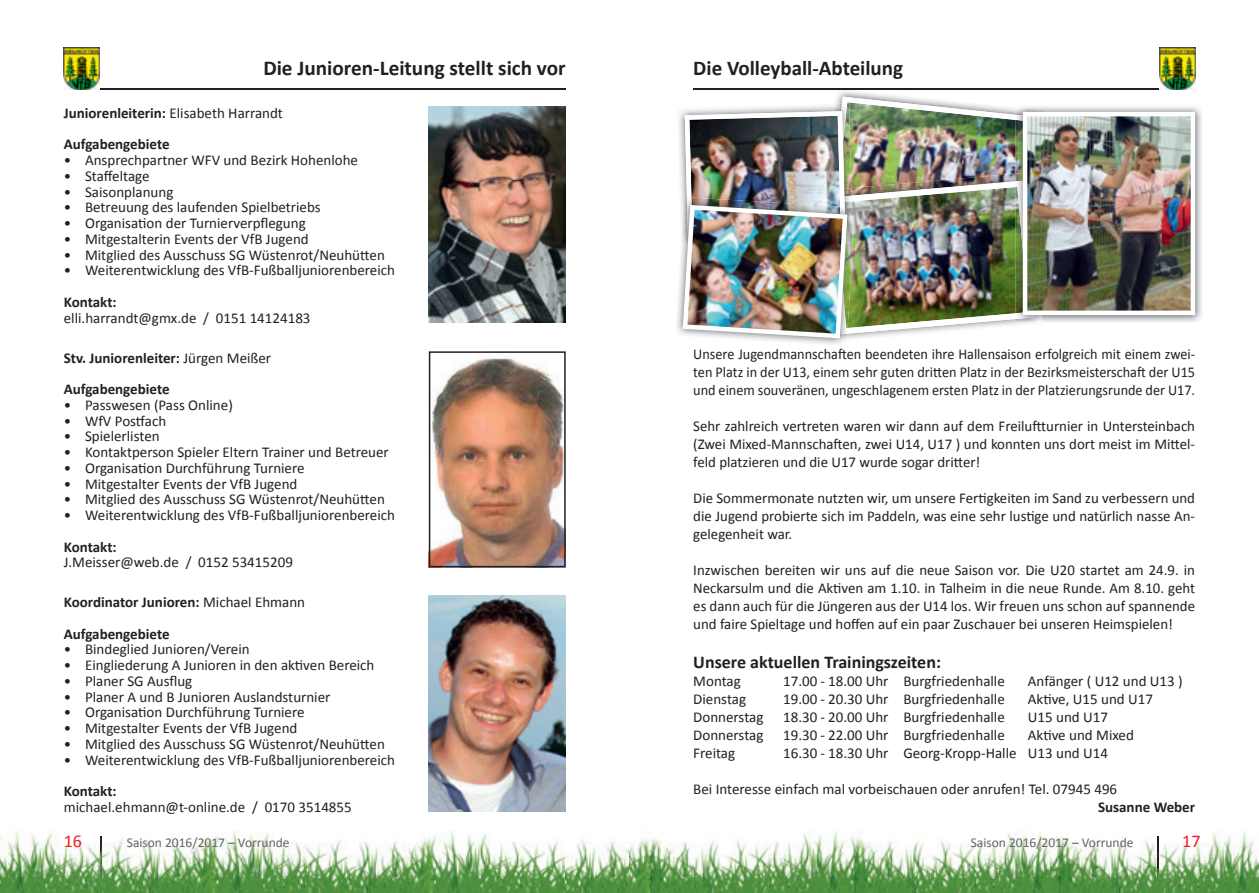
<style>
.page{position:relative;width:1259px;height:893px;background:#fff}
.page>*{position:absolute;margin:0;border:0;box-sizing:border-box;transform-origin:0 0}
.t1{font:700 21.15px "Calibri";color:#231f20}
.t2{font:700 21px "Calibri";color:#231f20}
.t3{font:700 18px "Calibri";color:#231f20}
.t4{font:18px "Calibri";color:#ee1d23}
.t5{font:15px/18px "Calibri";color:#231f20;text-align:justify}
.t6{font:15px/18px "Calibri";color:#231f20;text-align:justify;scale:.95 1}
.t7{font:700 15px/31.5px "Calibri";color:#231f20}
.t8{font:13.5px "Calibri";color:#636366}
.s1{font-weight:400}
</style>
<div class="page">
<img style="left:0;top:831px;width:1259px;height:62px">
<img style="left:100px;top:837px;width:2px;height:56px">
<img style="left:1157px;top:837px;width:1px;height:56px">
<hr style="left:99px;top:88px;width:467px;height:2px;background:#231f20">
<hr style="left:693px;top:88px;width:466px;height:2px;background:#231f20">
<img style="left:566px;top:831px;width:127px;height:62px">
<img style="left:64px;top:47px;width:35px;height:43px">
<img style="left:1160px;top:47px;width:35px;height:43px">
<img style="left:837px;top:91px;width:64px;height:6px">
<img style="left:429px;top:107px;width:137px;height:216px">
<img style="left:429px;top:351px;width:137px;height:216px">
<img style="left:429px;top:596px;width:137px;height:216px">
<img style="left:679px;top:112px;width:3px;height:85px">
<img style="left:1195px;top:107px;width:7px;height:215px">
<img style="left:677px;top:249px;width:165px;height:95px">
<img style="left:825px;top:338px;width:22px;height:4px">
<img style="left:682px;top:97px;width:513px;height:241px">
<h1 class="t1" style="left:263px;top:55px;width:304px">Die Junioren-Leitung stellt sich vor</h1>
<p class="t7" style="left:64px;top:97px;width:221px">Juniorenleiterin: <span class="s1">Elisabeth Harrandt<br></span>Aufgabengebiete</p>
<p class="t5" style="left:64px;top:151px;width:296px">• Ansprechpartner WFV und Bezirk Hohenlohe</p>
<p class="t5" style="left:64px;top:167px;width:87px">• Staffeltage</p>
<p class="t5" style="left:64px;top:183px;width:111px">• Saisonplanung</p>
<p class="t5" style="left:64px;top:198px;width:258px">• Betreuung des laufenden Spielbetriebs</p>
<p class="t5" style="left:64px;top:214px;width:243px">• Organisation der Turnierverpflegung</p>
<p class="t5" style="left:64px;top:230px;width:246px">• Mitgestalterin Events der VfB Jugend</p>
<p class="t5" style="left:64px;top:246px;width:322px">• Mitglied des Ausschuss SG Wüstenrot/Neuhütten</p>
<p class="t5" style="left:64px;top:261px;width:333px">• Weiterentwicklung des VfB-Fußballjuniorenbereich</p>
<p class="t7" style="left:64px;top:286px;width:54px">Kontakt:</p>
<p class="t5" style="left:64px;top:309px;width:248px">elli.harrandt@gmx.de / 0151 14124183</p>
<p class="t7" style="left:64px;top:342px;width:209px">Stv. Juniorenleiter: <span class="s1">Jürgen Meißer<br></span>Aufgabengebiete</p>
<p class="t5" style="left:64px;top:396px;width:171px">• Passwesen (Pass Online)</p>
<p class="t5" style="left:64px;top:412px;width:104px">• WfV Postfach</p>
<p class="t5" style="left:64px;top:427px;width:97px">• Spielerlisten</p>
<p class="t5" style="left:64px;top:443px;width:326px">• Kontaktperson Spieler Eltern Trainer und Betreuer</p>
<p class="t5" style="left:64px;top:459px;width:242px">• Organisation Durchführung Turniere</p>
<p class="t5" style="left:64px;top:475px;width:235px">• Mitgestalter Events der VfB Jugend</p>
<p class="t5" style="left:64px;top:490px;width:322px">• Mitglied des Ausschuss SG Wüstenrot/Neuhütten</p>
<p class="t5" style="left:64px;top:506px;width:333px">• Weiterentwicklung des VfB-Fußballjuniorenbereich</p>
<p class="t7" style="left:64px;top:531px;width:54px">Kontakt:</p>
<p class="t5" style="left:64px;top:553px;width:231px">J.Meisser@web.de / 0152 53415209</p>
<p class="t7" style="left:64px;top:586px;width:243px">Koordinator Junioren: <span class="s1">Michael Ehmann<br></span>Aufgabengebiete</p>
<p class="t5" style="left:64px;top:640px;width:187px">• Bindeglied Junioren/Verein</p>
<p class="t5" style="left:64px;top:656px;width:312px">• Eingliederung A Junioren in den aktiven Bereich</p>
<p class="t5" style="left:64px;top:672px;width:130px">• Planer SG Ausflug</p>
<p class="t5" style="left:64px;top:688px;width:268px">• Planer A und B Junioren Auslandsturnier</p>
<p class="t5" style="left:64px;top:703px;width:242px">• Organisation Durchführung Turniere</p>
<p class="t5" style="left:64px;top:719px;width:235px">• Mitgestalter Events der VfB Jugend</p>
<p class="t5" style="left:64px;top:735px;width:322px">• Mitglied des Ausschuss SG Wüstenrot/Neuhütten</p>
<p class="t5" style="left:64px;top:751px;width:333px">• Weiterentwicklung des VfB-Fußballjuniorenbereich</p>
<p class="t7" style="left:64px;top:775px;width:54px">Kontakt:</p>
<p class="t5" style="left:64px;top:798px;width:289px">michael.ehmann@t-online.de / 0170 3514855</p>
<h2 class="t2" style="left:693px;top:55px;width:211px">Die Volleyball-Abteilung</h2>
<p class="t6" style="left:693px;top:345px;width:530px">Unsere Jugendmannschaften beendeten ihre Hallensaison erfolgreich mit einem zwei&shy;ten Platz in der U13, einem sehr guten dritten Platz in der Bezirksmeisterschaft der U15 und einem souveränen, ungeschlagenem ersten Platz in der Platzierungsrunde der U17.</p>
<p class="t5" style="left:693px;top:417px;width:503px">Sehr zahlreich vertreten waren wir dann auf dem Freiluftturnier in Untersteinbach (Zwei Mixed-Mannschaften, zwei U14, U17 ) und konnten uns dort meist im Mittel&shy;feld platzieren und die U17 wurde sogar dritter!</p>
<p class="t5" style="left:693px;top:489px;width:503px">Die Sommermonate nutzten wir, um unsere Fertigkeiten im Sand zu verbessern und die Jugend probierte sich im Paddeln, was eine sehr lustige und natürlich nasse An&shy;gelegenheit war.</p>
<p class="t5" style="left:693px;top:561px;width:503px">Inzwischen bereiten wir uns auf die neue Saison vor. Die U20 startet am 24.9. in Neckarsulm und die Aktiven am 1.10. in Talheim in die neue Runde. Am 8.10. geht es dann auch für die Jüngeren aus der U14 los. Wir freuen uns schon auf spannende und faire Spieltage und hoffen auf ein paar Zuschauer bei unseren Heimspielen!</p>
<p class="t3" style="left:693px;top:650px;width:249px">Unsere aktuellen Trainingszeiten:</p>
<p class="t5" style="left:693px;top:672px;width:49px">Montag</p>
<p class="t5" style="left:783px;top:672px;width:223px">17.00 - 18.00 Uhr Burgfriedenhalle</p>
<p class="t5" style="left:1028px;top:672px;width:156px">Anfänger ( U12 und U13 )</p>
<p class="t5" style="left:693px;top:690px;width:54px">Dienstag</p>
<p class="t5" style="left:783px;top:690px;width:223px">19.00 - 20.30 Uhr Burgfriedenhalle</p>
<p class="t5" style="left:1028px;top:690px;width:127px">Aktive, U15 und U17</p>
<p class="t5" style="left:693px;top:708px;width:72px">Donnerstag</p>
<p class="t5" style="left:783px;top:708px;width:223px">18.30 - 20.00 Uhr Burgfriedenhalle</p>
<p class="t5" style="left:1028px;top:708px;width:82px">U15 und U17</p>
<p class="t5" style="left:693px;top:726px;width:72px">Donnerstag</p>
<p class="t5" style="left:783px;top:726px;width:223px">19.30 - 22.00 Uhr Burgfriedenhalle</p>
<p class="t5" style="left:1028px;top:726px;width:108px">Aktive und Mixed</p>
<p class="t5" style="left:693px;top:744px;width:43px">Freitag</p>
<p class="t5" style="left:783px;top:744px;width:326px">16.30 - 18.30 Uhr Georg-Kropp-Halle U13 und U14</p>
<p class="t5" style="left:693px;top:780px;width:425px">Bei Interesse einfach mal vorbeischauen oder anrufen! Tel. 07945 496</p>
<p class="t7" style="left:1098px;top:791px;width:99px">Susanne Weber</p>
<p class="t4" style="left:64px;top:829px;width:20px">16</p>
<p class="t8" style="left:127px;top:834px;width:164px">Saison 2016/2017 – Vorrunde</p>
<p class="t8" style="left:970px;top:834px;width:164px">Saison 2016/2017 – Vorrunde</p>
<p class="t4" style="left:1182px;top:829px;width:20px">17</p>
</div>
